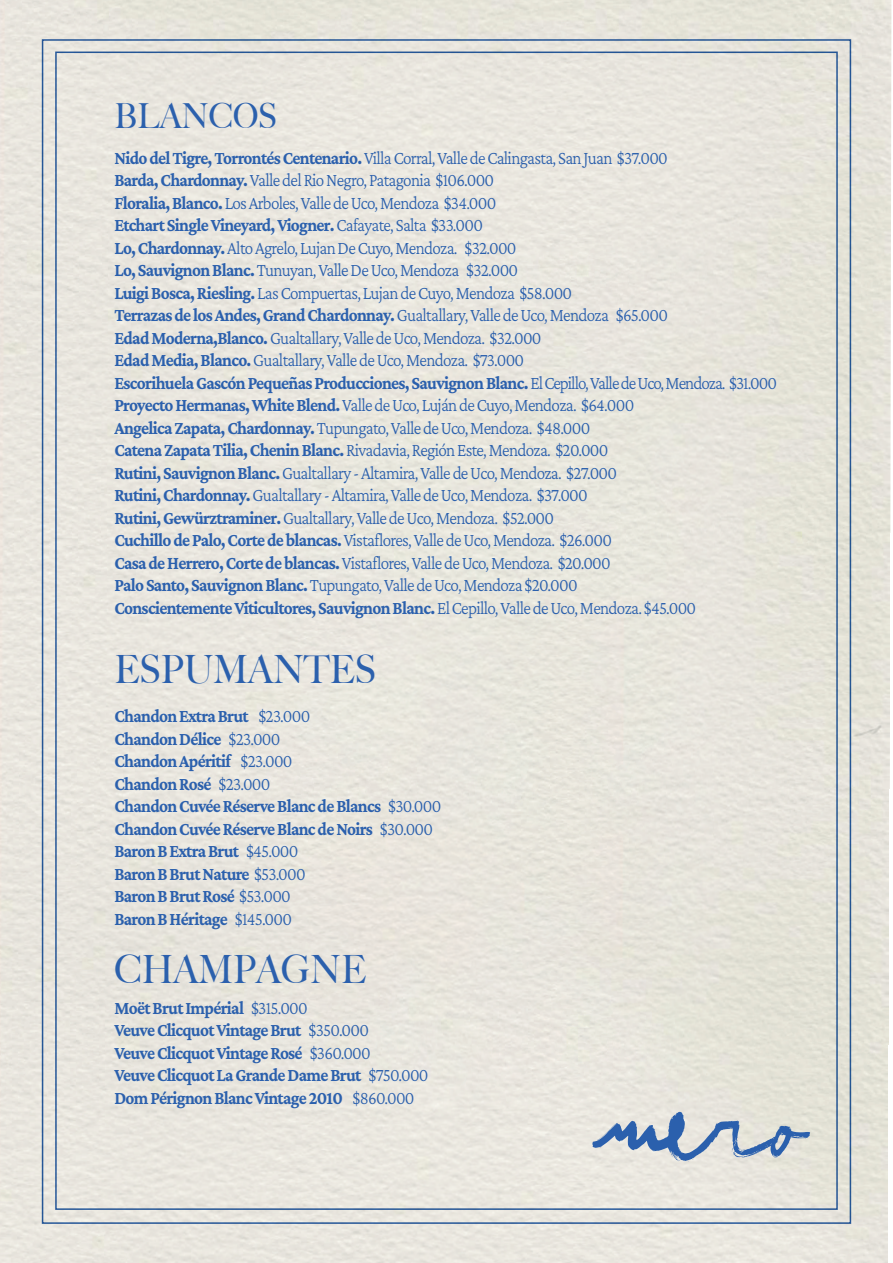
<style>
.page{position:relative;width:893px;height:1263px;background:#fff}
.page>*{position:absolute;margin:0;border:0;box-sizing:border-box;transform-origin:0 0}
.t1{font:500 39px "Big Caslon";color:#2b60ad;scale:.9 1}
.t2{font:500 34.5px "Big Caslon";color:#2b60ad;scale:.9 1}
.t3{font:300 19.05px/22.5px "Crimson Pro";letter-spacing:-.04em;color:#2b60ad;scale:.9 1}
.t4{font:700 19.05px/22.5px "Crimson Pro";letter-spacing:-.04em;color:#2b60ad;scale:.9 1}
.s1{font-weight:700}
.s2{font-weight:300}
</style>
<div class="page">
<img style="left:0;top:0;width:891px;height:1263px">
<svg style="left:592px;top:1112px;width:218px;height:50px;background:#b6c2d0"></svg>
<h2 class="t2" style="left:114px;top:88px;width:182px">BLANCOS</h2>
<p class="t3" style="left:114px;top:146px;width:738px"><span class="s1">Nido del Tigre, Torrontés Centenario.</span> Villa Corral, Valle de Calingasta, San Juan $37.000<br><span class="s1">Barda, Chardonnay.</span> Valle del Rio Negro, Patagonia $106.000<br><span class="s1">Floralia, Blanco.</span> Los Arboles, Valle de Uco, Mendoza $34.000<br><span class="s1">Etchart Single Vineyard, Viogner.</span> Cafayate, Salta $33.000<br><span class="s1">Lo, Chardonnay.</span> Alto Agrelo, Lujan De Cuyo, Mendoza. $32.000<br><span class="s1">Lo, Sauvignon Blanc.</span> Tunuyan, Valle De Uco, Mendoza $32.000<br><span class="s1">Luigi Bosca, Riesling.</span> Las Compuertas, Lujan de Cuyo, Mendoza $58.000<br><span class="s1">Terrazas de los Andes, Grand Chardonnay.</span> Gualtallary, Valle de Uco, Mendoza $65.000<br><span class="s1">Edad Moderna,Blanco.</span> Gualtallary, Valle de Uco, Mendoza. $32.000<br><span class="s1">Edad Media, Blanco.</span> Gualtallary, Valle de Uco, Mendoza. $73.000<br><span class="s1">Escorihuela Gascón Pequeñas Producciones, Sauvignon Blanc.</span>El Cepillo, Valle de Uco, Mendoza. $31.000<br><span class="s1">Proyecto Hermanas, White Blend.</span> Valle de Uco, Luján de Cuyo, Mendoza. $64.000<br><span class="s1">Angelica Zapata, Chardonnay.</span> Tupungato, Valle de Uco, Mendoza. $48.000<br><span class="s1">Catena Zapata Tilia, Chenin Blanc.</span> Rivadavia, Región Este, Mendoza. $20.000<br><span class="s1">Rutini, Sauvignon Blanc.</span> Gualtallary - Altamira, Valle de Uco, Mendoza. $27.000<br><span class="s1">Rutini, Chardonnay.</span> Gualtallary - Altamira, Valle de Uco, Mendoza. $37.000<br><span class="s1">Rutini, Gewürztraminer.</span> Gualtallary, Valle de Uco, Mendoza. $52.000<br><span class="s1">Cuchillo de Palo, Corte de blancas.</span> Vistaflores, Valle de Uco, Mendoza. $26.000<br><span class="s1">Casa de Herrero, Corte de blancas.</span> Vistaflores, Valle de Uco, Mendoza. $20.000<br><span class="s1">Palo Santo, Sauvignon Blanc.</span> Tupungato, Valle de Uco, Mendoza $20.000<br><span class="s1">Conscientemente Viticultores, Sauvignon Blanc.</span> El Cepillo, Valle de Uco, Mendoza. $45.000</p>
<h1 class="t1" style="left:114px;top:637px;width:292px">ESPUMANTES</h1>
<p class="t4" style="left:114px;top:705px;width:365px">Chandon Extra Brut <span class="s2">$23.000<br></span>Chandon Délice <span class="s2">$23.000<br></span>Chandon Apéritif <span class="s2">$23.000<br></span>Chandon Rosé <span class="s2">$23.000<br></span>Chandon Cuvée Réserve Blanc de Blancs <span class="s2">$30.000<br></span>Chandon Cuvée Réserve Blanc de Noirs <span class="s2">$30.000<br></span>Baron B Extra Brut <span class="s2">$45.000<br></span>Baron B Brut Nature <span class="s2">$53.000<br></span>Baron B Brut Rosé <span class="s2">$53.000<br></span>Baron B Héritage <span class="s2">$145.000</span></p>
<h1 class="t1" style="left:114px;top:937px;width:281px">CHAMPAGNE</h1>
<p class="t4" style="left:114px;top:996px;width:350px">Moët Brut Impérial <span class="s2">$315.000<br></span>Veuve Clicquot Vintage Brut <span class="s2">$350.000<br></span>Veuve Clicquot Vintage Rosé <span class="s2">$360.000<br></span>Veuve Clicquot La Grande Dame Brut <span class="s2">$750.000<br></span>Dom Pérignon Blanc Vintage 2010 <span class="s2">$860.000</span></p>
</div>
